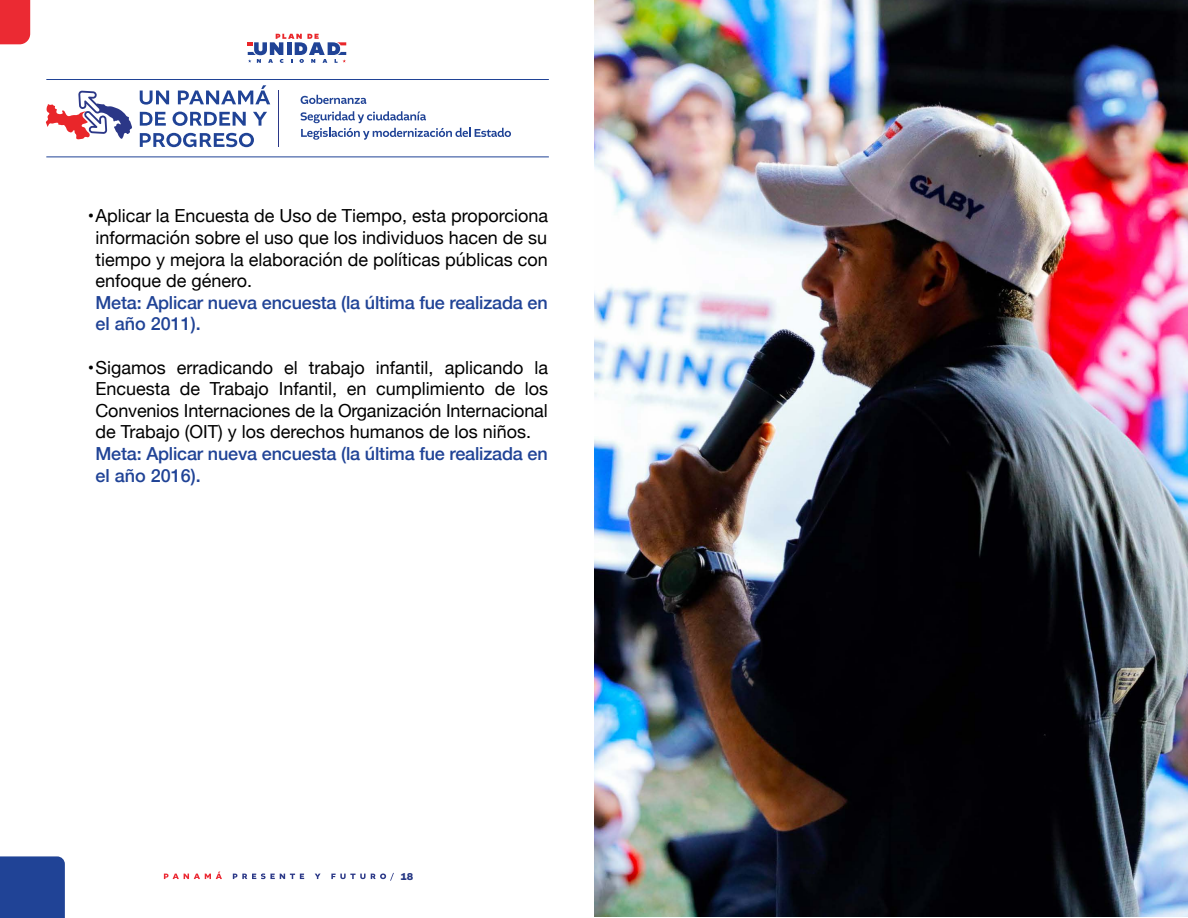
<style>
.page{position:relative;width:1188px;height:918px;background:#fff}
.page>*{position:absolute;margin:0;border:0;box-sizing:border-box;transform-origin:0 0}
.t1{font:18px/21.6px "Helvetica Neue";color:#000;text-align:justify}
.t2{font:500 18px/21.6px "Helvetica Neue";letter-spacing:-.01em;color:#204396}
.t3{font:700 10.5px "Altivo";color:#283985}
</style>
<div class="page">
<svg style="left:164px;top:872px;width:58px;height:7px"></svg>
<svg style="left:233px;top:873px;width:71px;height:6px"></svg>
<svg style="left:315px;top:874px;width:6px;height:5px"></svg>
<svg style="left:331px;top:873px;width:63px;height:8px"></svg>
<svg style="left:248px;top:34px;width:98px;height:29px"></svg>
<svg style="left:0;top:0;width:30px;height:44px"></svg>
<div style="left:0;top:856px;width:65px;height:62px;background:#204396"></div>
<hr style="left:46px;top:79px;width:503px;height:1px;background:#204396">
<hr style="left:46px;top:157px;width:503px;height:1px;background:#204396">
<svg style="left:140px;top:91px;width:29px;height:14px"></svg>
<svg style="left:178px;top:85px;width:92px;height:19px"></svg>
<svg style="left:140px;top:112px;width:26px;height:14px"></svg>
<svg style="left:173px;top:112px;width:73px;height:14px"></svg>
<svg style="left:253px;top:112px;width:14px;height:14px"></svg>
<svg style="left:140px;top:133px;width:114px;height:14px"></svg>
<svg style="left:301px;top:95px;width:66px;height:9px"></svg>
<svg style="left:301px;top:111px;width:210px;height:29px"></svg>
<hr style="left:278px;top:90px;width:1px;height:57px;background:#2b3787">
<svg style="left:46px;top:91px;width:86px;height:48px"></svg>
<img style="left:594px;top:0;width:594px;height:917px">
<p class="t1" style="left:95px;top:205px;width:454px;text-indent:-8px">•Aplicar la Encuesta de Uso de Tiempo, esta proporciona información sobre el uso que los individuos hacen de su tiempo y mejora la elaboración de políticas públicas con enfoque de género.</p>
<p class="t2" style="left:95px;top:291px;width:454px">Meta: Aplicar nueva encuesta (la última fue realizada en el año 2011).</p>
<p class="t1" style="left:88px;top:356px;width:462px;text-align:center">•Sigamos erradicando el trabajo infantil, aplicando la Encuesta de Trabajo Infantil, en cumplimiento de los Convenios Internaciones de la Organización Internacional de Trabajo (OIT) y los derechos humanos de los niños.</p>
<p class="t2" style="left:95px;top:442px;width:454px">Meta: Aplicar nueva encuesta (la última fue realizada en el año 2016).</p>
<p class="t3" style="left:400px;top:869px;width:15px">18</p>
</div>
